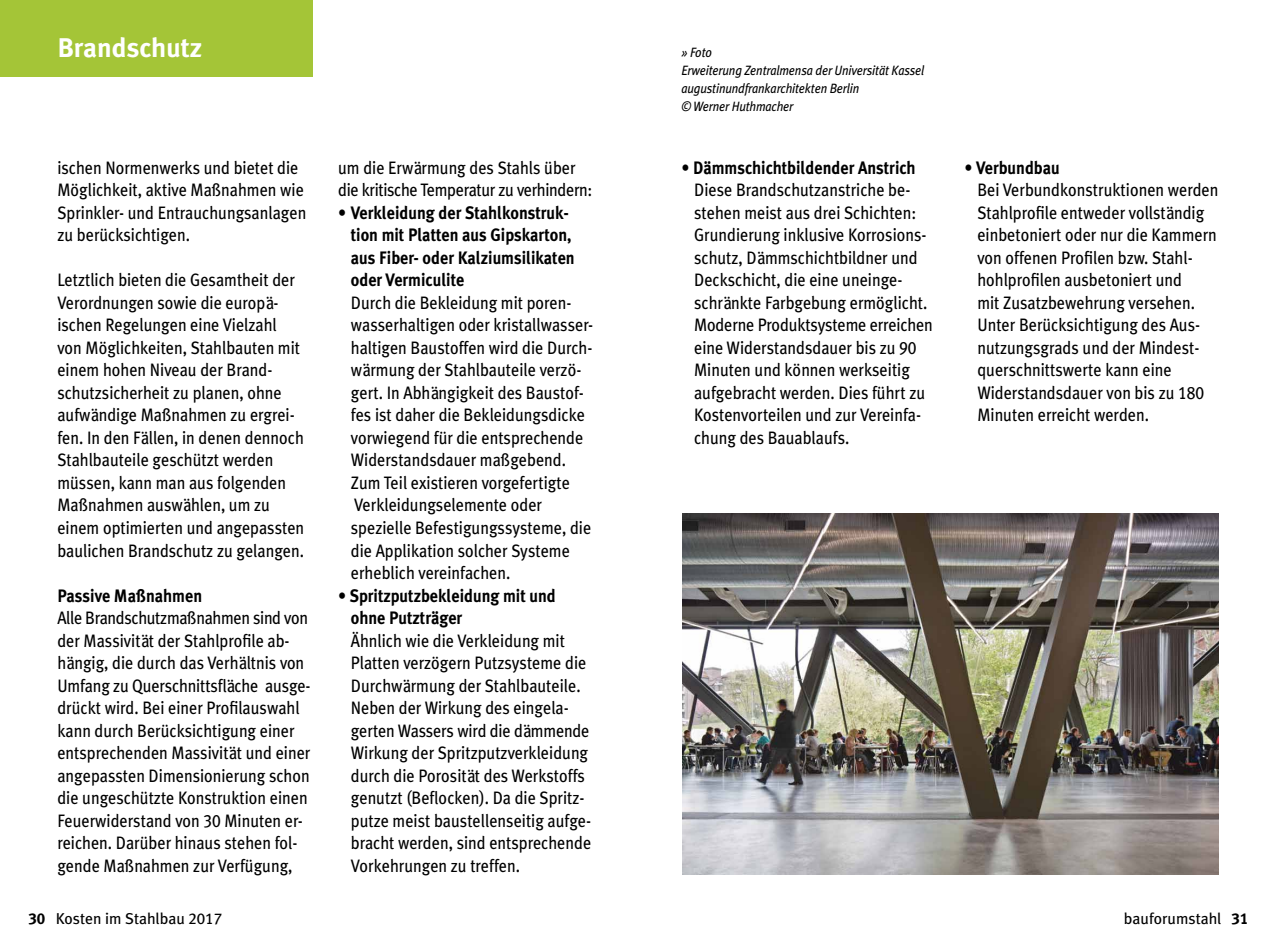
<style>
.page{position:relative;width:1276px;height:951px;background:#fff}
.page>*{position:absolute;margin:0;border:0;box-sizing:border-box;transform-origin:0 0}
.t1{font:700 27px "Meta Plus";color:#fff}
.t2{font:18px/22.5px "Meta Plus";color:#000;scale:.9 1}
.t3{font:700 18px/22.5px "Meta Plus";color:#000;scale:.9 1}
.t4{font:18px/22.5px "Meta Plus";letter-spacing:-.02em;color:#000;scale:.9 1}
.t5{font:15.75px "Meta Plus";color:#000}
.t6{font:italic 13.5px/18px "Meta Plus";letter-spacing:-.01em;color:#000;scale:.9 1}
.s1{font-family:"Meta Plus Book Caps"}
.s2{font-family:"Meta Plus Bold Caps"}
</style>
<div class="page">
<div style="left:0;top:0;width:313px;height:77px;background:#a4c537"></div>
<img style="left:682px;top:513px;width:536px;height:361px">
<h1 class="t1" style="left:57px;top:32px;width:146px">Brandschutz</h1>
<p class="t2" style="left:57px;top:156px;width:278px">ischen Normenwerks und bietet die<br>Möglichkeit, aktive Maßnahmen wie<br>Sprinkler- und Entrauchungsanlagen zu berücksichtigen.</p>
<p class="t2" style="left:57px;top:268px;width:276px">Letztlich bieten die Gesamtheit der Verordnungen sowie die europä&shy;ischen Regelungen eine Vielzahl von Möglichkeiten, Stahlbauten mit einem hohen Niveau der Brand&shy;schutzsicherheit zu planen, ohne aufwändige Maßnahmen zu ergrei&shy;fen. In den Fällen, in denen dennoch Stahlbauteile geschützt werden müssen, kann man aus folgenden Maßnahmen auswählen, um zu einem optimierten und angepassten baulichen Brandschutz zu gelangen.</p>
<p class="t3" style="left:57px;top:584px;width:162px">Passive Maßnahmen</p>
<p class="t2" style="left:57px;top:606px;width:283px">Alle Brandschutzmaßnahmen sind von der Massivität der Stahlprofile ab&shy;hängig, die durch das Verhältnis von Umfang zu Querschnittsfläche ausge&shy;drückt wird. Bei einer Profilauswahl kann durch Berücksichtigung einer entsprechenden Massivität und einer angepassten Dimensionierung schon die ungeschützte Konstruktion einen Feuerwiderstand von <span class="s1">30</span> Minuten er&shy;reichen. Darüber hinaus stehen fol&shy;gende Maßnahmen zur Verfügung,</p>
<p class="t4" style="left:338px;top:156px;width:284px">um die Erwärmung des Stahls über die kritische Temperatur zu verhindern:</p>
<p class="t3" style="left:351px;top:201px;width:250px;text-indent:-13px">• Verkleidung der Stahlkonstruk&shy;tion mit Platten aus Gipskarton, aus Fiber- oder Kalziumsilikaten oder Vermiculite</p>
<p class="t2" style="left:351px;top:291px;width:271px">Durch die Bekleidung mit poren&shy;wasserhaltigen oder kristallwasser&shy;haltigen Baustoffen wird die Durch&shy;wärmung der Stahlbauteile verzö&shy;gert. In Abhängigkeit des Baustof&shy;fes ist daher die Bekleidungsdicke vorwiegend für die entsprechende Widerstandsdauer maßgebend.<br>Zum Teil existieren vorgefertigte Verkleidungselemente oder spezielle Befestigungssysteme, die die Applikation solcher Systeme erheblich vereinfachen.</p>
<p class="t3" style="left:351px;top:584px;width:229px;text-indent:-13px">• Spritzputzbekleidung mit und ohne Putzträger</p>
<p class="t2" style="left:351px;top:628px;width:268px">Ähnlich wie die Verkleidung mit Platten verzögern Putzsysteme die Durchwärmung der Stahlbauteile.<br>Neben der Wirkung des eingela&shy;gerten Wassers wird die dämmende Wirkung der Spritzputzverkleidung durch die Porosität des Werkstoffs genutzt (Beflocken). Da die Spritz&shy;putze meist baustellenseitig aufge&shy;bracht werden, sind entsprechende Vorkehrungen zu treffen.</p>
<p class="t6" style="left:681px;top:43px;width:271px">» Foto<br>Erweiterung Zentralmensa der Universität Kassel augustinundfrankarchitekten Berlin<br>© Werner Huthmacher</p>
<p class="t3" style="left:681px;top:156px;width:262px">• Dämmschichtbildender Anstrich</p>
<p class="t2" style="left:694px;top:178px;width:267px">Diese Brandschutzanstriche be&shy;stehen meist aus drei Schichten:<br>Grundierung inklusive Korrosions&shy;schutz, Dämmschichtbildner und<br>Deckschicht, die eine uneinge&shy;schränkte Farbgebung ermöglicht.<br>Moderne Produktsysteme erreichen eine Widerstandsdauer bis zu <span class="s1">90<br></span>Minuten und können werkseitig aufgebracht werden. Dies führt zu<br>Kostenvorteilen und zur Vereinfa&shy;chung des Bauablaufs.</p>
<p class="t3" style="left:964px;top:156px;width:107px">• Verbundbau</p>
<p class="t2" style="left:977px;top:178px;width:269px">Bei Verbundkonstruktionen werden<br>Stahlprofile entweder vollständig einbetoniert oder nur die Kammern von offenen Profilen bzw. Stahl&shy;hohlprofilen ausbetoniert und<br>mit Zusatzbewehrung versehen.<br>Unter Berücksichtigung des Aus&shy;nutzungsgrads und der Mindest&shy;querschnittswerte kann eine<br>Widerstandsdauer von bis zu <span class="s1">180<br></span>Minuten erreicht werden.</p>
<p class="t5" style="left:28px;top:908px;width:195px"><span class="s2">30</span> Kosten im Stahlbau <span class="s1">2017</span></p>
<p class="t5" style="left:1124px;top:908px;width:126px">bauforumstahl <span class="s2">31</span></p>
</div>
